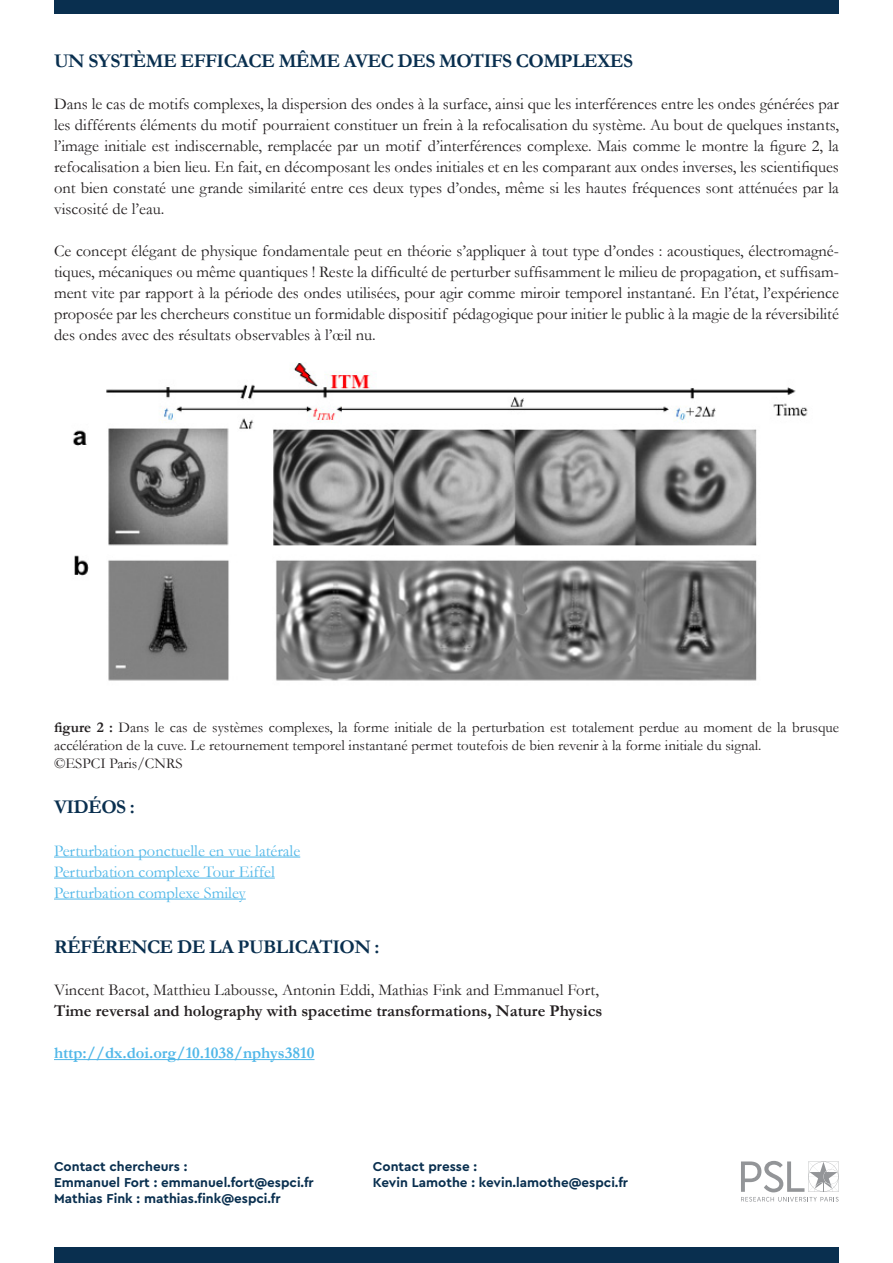
<style>
.page{position:relative;width:893px;height:1263px;background:#fff}
.page>*{position:absolute;margin:0;border:0;box-sizing:border-box;transform-origin:0 0}
.t1{font:700 19.5px "Garamond";letter-spacing:-.03em;color:#092f4f}
.t2{font:16.5px/21px "Garamond";color:#231f20;text-align:justify}
.t3{font:16.5px "Garamond";color:#50b7e8}
.t4{font:700 16.5px "Garamond";color:#231f20}
.t5{font:700 16.5px "Garamond";color:#50b7e8}
.t6{font:15px/18px "Garamond";color:#231f20}
.t7{font:700 13.5px "Cera";color:#092f4f}
.s1{font-weight:700}
</style>
<div class="page">
<div style="left:54px;top:0;width:785px;height:14px;background:#092f4f"></div>
<svg style="left:741px;top:1161px;width:98px;height:40px"></svg>
<img style="left:73px;top:362px;width:735px;height:319px">
<div style="left:54px;top:1248px;width:785px;height:15px;background:#092f4f"></div>
<hr style="left:54px;top:857px;width:246px;height:1px;background:#50b7e8">
<hr style="left:54px;top:878px;width:221px;height:1px;background:#50b7e8">
<hr style="left:54px;top:899px;width:192px;height:1px;background:#50b7e8">
<hr style="left:54px;top:1059px;width:260px;height:1px;background:#50b7e8">
<p class="t1" style="left:54px;top:49px;width:580px">UN SYSTÈME EFFICACE MÊME AVEC DES MOTIFS COMPLEXES</p>
<p class="t2" style="left:54px;top:93px;width:786px">Dans le cas de motifs complexes, la dispersion des ondes à la surface, ainsi que les interférences entre les ondes générées par les différents éléments du motif pourraient constituer un frein à la refocalisation du système. Au bout de quelques instants, l’image initiale est indiscernable, remplacée par un motif d’interférences complexe. Mais comme le montre la figure 2, la refocalisation a bien lieu. En fait, en décomposant les ondes initiales et en les comparant aux ondes inverses, les scientifiques ont bien constaté une grande similarité entre ces deux types d’ondes, même si les hautes fréquences sont atténuées par la viscosité de l’eau.</p>
<p class="t2" style="left:54px;top:240px;width:786px">Ce concept élégant de physique fondamentale peut en théorie s’appliquer à tout type d’ondes : acoustiques, électromagné&shy;tiques, mécaniques ou même quantiques ! Reste la difficulté de perturber suffisamment le milieu de propagation, et suffisam&shy;ment vite par rapport à la période des ondes utilisées, pour agir comme miroir temporel instantané. En l’état, l’expérience proposée par les chercheurs constitue un formidable dispositif pédagogique pour initier le public à la magie de la réversibilité des ondes avec des résultats observables à l’œil nu.</p>
<p class="t6" style="left:54px;top:718px;width:786px"><span class="s1">figure 2 :</span> Dans le cas de systèmes complexes, la forme initiale de la perturbation est totalement perdue au moment de la brusque accélération de la cuve. Le retournement temporel instantané permet toutefois de bien revenir à la forme initiale du signal.</p>
<p class="t6" style="left:54px;top:754px;width:130px">©ESPCI Paris/CNRS</p>
<p class="t1" style="left:54px;top:795px;width:82px">VIDÉOS :</p>
<p class="t3" style="left:54px;top:841px;width:248px">Perturbation ponctuelle en vue latérale</p>
<p class="t3" style="left:54px;top:862px;width:222px">Perturbation complexe Tour Eiffel</p>
<p class="t3" style="left:54px;top:883px;width:193px">Perturbation complexe Smiley</p>
<p class="t1" style="left:54px;top:935px;width:327px">RÉFÉRENCE DE LA PUBLICATION :</p>
<p class="t2" style="left:54px;top:979px;width:546px">Vincent Bacot, Matthieu Labousse, Antonin Eddi, Mathias Fink and Emmanuel Fort,</p>
<p class="t4" style="left:54px;top:1001px;width:550px">Time reversal and holography with spacetime transformations, Nature Physics</p>
<p class="t5" style="left:54px;top:1043px;width:262px">http://dx.doi.org/10.1038/nphys3810</p>
<p class="t7" style="left:54px;top:1157px;width:135px">Contact chercheurs :</p>
<p class="t7" style="left:54px;top:1173px;width:261px">Emmanuel Fort : emmanuel.fort@espci.fr</p>
<p class="t7" style="left:54px;top:1190px;width:228px">Mathias Fink : mathias.fink@espci.fr</p>
<p class="t7" style="left:373px;top:1157px;width:106px">Contact presse :</p>
<p class="t7" style="left:373px;top:1173px;width:257px">Kevin Lamothe : kevin.lamothe@espci.fr</p>
</div>
